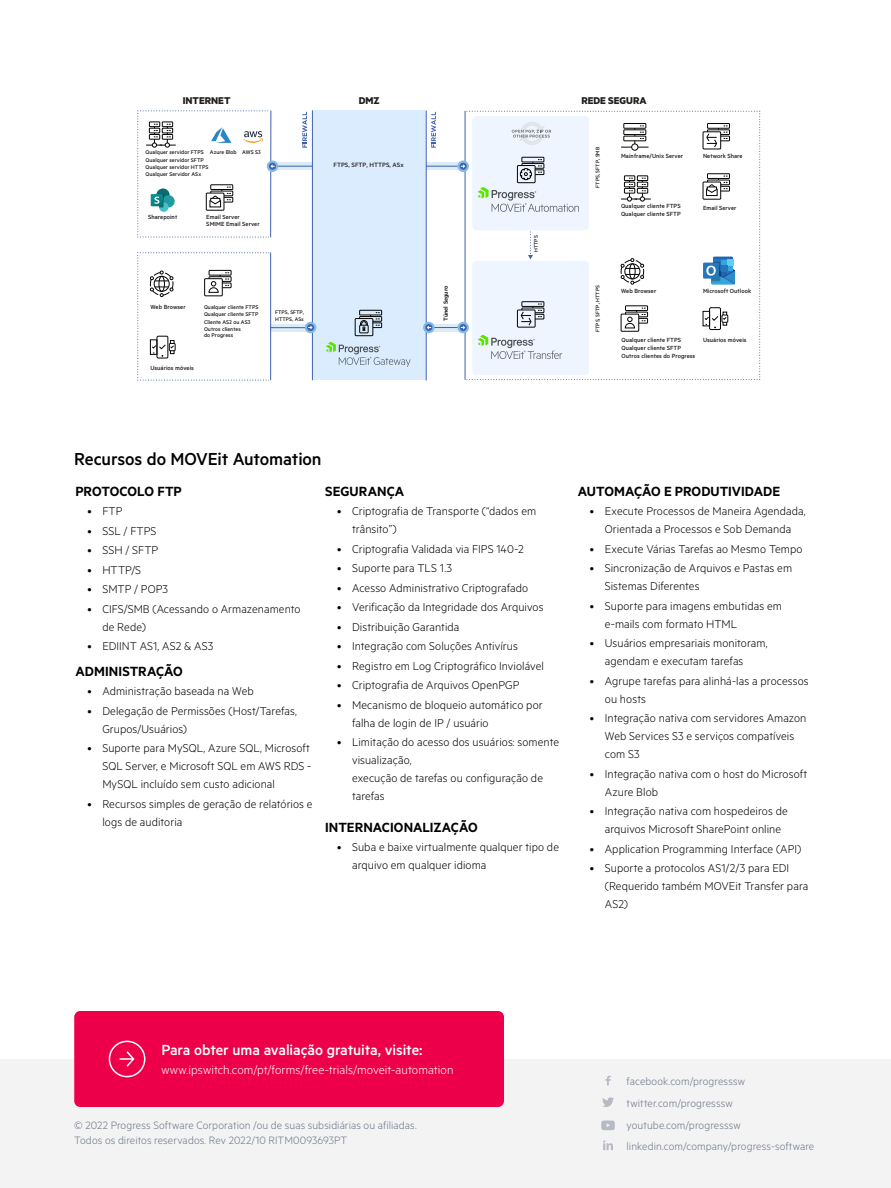
<style>
.page{position:relative;width:891px;height:1188px;background:#fff}
.page>*{position:absolute;margin:0;border:0;box-sizing:border-box;transform-origin:0 0}
.Body_2{font:500 19.5px "Metric";letter-spacing:-.01em;color:#000}
.t1{font:500 16.5px "Metric";letter-spacing:-.005em;color:#fff}
.Body_2-2{font:600 15px "Metric";color:#000}
.t2{font:300 13.5px "Metric";letter-spacing:.005em;color:#fff}
.t3{font:300 12.75px/18px "Metric";letter-spacing:.005em;color:#000}
.t4{font:300 12px/21.8px "Metric";letter-spacing:.01em;color:#6c7589}
.t5{font:700 11.1px "Metric";color:#211e1e}
.t6{font:500 7.05px "Metric";letter-spacing:.005em;color:#211e1e}
.t7{font:500 6.75px/8.1px "Metric";letter-spacing:.005em;color:#211e1e}
.t8{font:600 6.6px "Metric";letter-spacing:.005em;color:#211e1e}
.t9{font:500 6.15px/7.4px "Metric";letter-spacing:.005em;color:#211e1e}
.t10{font:500 5.85px/6.4px "Metric";letter-spacing:.005em;color:#211e1e}
</style>
<div class="page">
<div style="left:0;top:1059px;width:891px;height:129px;background:#f3f3f3"></div>
<svg style="left:605px;top:1076px;width:6px;height:9px"></svg>
<svg style="left:602px;top:1097px;width:12px;height:10px"></svg>
<svg style="left:603px;top:1140px;width:10px;height:10px"></svg>
<svg style="left:601px;top:1121px;width:14px;height:9px"></svg>
<div style="left:74px;top:1011px;width:430px;height:96px;background:#ed0049;border-radius:6px"></div>
<div style="left:109px;top:1041px;width:36px;height:36px;border:2px solid #fff;border-radius:50%"></div>
<svg style="left:120px;top:1051px;width:15px;height:16px"></svg>
<svg style="left:277px;top:163px;width:181px;height:7px"></svg>
<svg style="left:271px;top:324px;width:187px;height:7px"></svg>
<hr style="left:276px;top:166px;width:189px;height:1px;background:#4062ae">
<div style="left:312px;top:110px;width:114px;height:270px;background:#dcecff"></div>
<svg style="left:302px;top:112px;width:5px;height:36px"></svg>
<svg style="left:431px;top:112px;width:5px;height:36px"></svg>
<svg style="left:326px;top:342px;width:85px;height:25px"></svg>
<hr style="left:270px;top:253px;width:1px;height:127px;background:#4062ae">
<div style="left:359px;top:316px;width:23px;height:6px;border:1px solid #050504"></div>
<div style="left:359px;top:310px;width:23px;height:5px;border:1px solid #050504"></div>
<div style="left:359px;top:322px;width:23px;height:6px;border:1px solid #050504"></div>
<svg style="left:355px;top:319px;width:18px;height:17px"></svg>
<div style="left:355px;top:318px;width:18px;height:18px;border:1px solid #050504"></div>
<hr style="left:426px;top:111px;width:1px;height:270px;background:#4062ae">
<hr style="left:312px;top:110px;width:1px;height:270px;background:#4062ae">
<hr style="left:271px;top:327px;width:42px;height:1px;background:#4062ae">
<hr style="left:429px;top:327px;width:34px;height:1px;background:#4062ae">
<svg style="left:267px;top:161px;width:11px;height:11px"></svg>
<svg style="left:457px;top:161px;width:12px;height:11px"></svg>
<svg style="left:457px;top:322px;width:12px;height:11px"></svg>
<svg style="left:423px;top:322px;width:12px;height:11px"></svg>
<svg style="left:425px;top:324px;width:7px;height:7px"></svg>
<svg style="left:305px;top:322px;width:11px;height:11px"></svg>
<svg style="left:307px;top:324px;width:7px;height:7px"></svg>
<svg style="left:309px;top:325px;width:4px;height:5px"></svg>
<svg style="left:137px;top:110px;width:138px;height:128px"></svg>
<svg style="left:137px;top:252px;width:133px;height:129px"></svg>
<div style="left:359px;top:325px;width:10px;height:8px;border:1px solid #050504"></div>
<svg style="left:360px;top:312px;width:20px;height:17px"></svg>
<svg style="left:461px;top:111px;width:299px;height:269px"></svg>
<p class="t5" style="left:183px;top:94px;width:49px">INTERNET</p>
<p class="t9" style="left:210px;top:148px;width:53px">Azure Blob AWS S3</p>
<p class="t9" style="left:146px;top:148px;width:64px">Qualquer servidor FTPS<br>Qualquer servidor SFTP<br>Qualquer servidor HTTPS<br>Qualquer Servidor ASx</p>
<p class="t7" style="left:148px;top:212px;width:31px">Sharepoint</p>
<p class="t7" style="left:206px;top:213px;width:35px">Email Server</p>
<p class="t7" style="left:206px;top:220px;width:55px">SMIME Email Server</p>
<p class="t7" style="left:150px;top:303px;width:37px">Web Browser</p>
<p class="t9" style="left:204px;top:303px;width:56px">Qualquer cliente FTPS<br>Qualquer cliente SFTP<br>Cliente AS2 ou AS3<br>Outros clientes</p>
<p class="t9" style="left:204px;top:331px;width:31px">do Progress</p>
<p class="t7" style="left:150px;top:364px;width:45px">Usuários móveis</p>
<p class="t10" style="left:275px;top:309px;width:30px">FTPS, SFTP,<br>HTTPS, ASx</p>
<p class="t5" style="left:359px;top:94px;width:22px">DMZ</p>
<p class="t5" style="left:581px;top:94px;width:67px">REDE SEGURA</p>
<p class="t6" style="left:334px;top:160px;width:72px">FTPS, SFTP, HTTPS, ASx</p>
<p class="t10" style="left:533px;top:252px;width:18px;rotate:-90deg">HTTPS</p>
<p class="t10" style="left:594px;top:188px;width:42px;rotate:-90deg">FTPS, SFTP, SMB</p>
<p class="t7" style="left:621px;top:152px;width:64px">Mainframe/Unix Server</p>
<p class="t7" style="left:621px;top:202px;width:61px">Qualquer cliente FTPS<br>Qualquer cliente SFTP</p>
<p class="t7" style="left:703px;top:152px;width:41px">Network Share</p>
<p class="t7" style="left:703px;top:204px;width:35px">Email Server</p>
<p class="t8" style="left:442px;top:321px;width:37px;rotate:-90deg">Túnel Seguro</p>
<p class="t10" style="left:594px;top:332px;width:48px;rotate:-90deg">FTPS, SFTP, HTTPS</p>
<p class="t7" style="left:621px;top:287px;width:37px">Web Browser</p>
<p class="t7" style="left:703px;top:287px;width:50px">Microsoft Outlook</p>
<p class="t7" style="left:621px;top:336px;width:75px">Qualquer cliente FTPS<br>Qualquer cliente SFTP<br>Outros clientes do Progress</p>
<p class="t7" style="left:703px;top:336px;width:45px">Usuários móveis</p>
<p class="Body_2" style="left:74px;top:448px;width:249px">Recursos do MOVEit Automation</p>
<p class="Body_2-2" style="left:75px;top:482px;width:108px">PROTOCOLO FTP</p>
<p class="t3" style="left:87px;top:502px;width:37px">• FTP</p>
<p class="t3" style="left:87px;top:521px;width:71px">• SSL / FTPS</p>
<p class="t3" style="left:87px;top:541px;width:72px">• SSH / SFTP</p>
<p class="t3" style="left:87px;top:560px;width:55px">• HTTP/S</p>
<p class="t3" style="left:87px;top:580px;width:82px">• SMTP / POP3</p>
<p class="t3" style="left:102px;top:599px;width:200px;text-indent:-15px">• CIFS/SMB (Acessando o Armazenamento de Rede)</p>
<p class="t3" style="left:87px;top:637px;width:128px">• EDIINT AS1, AS2 &amp; AS3</p>
<p class="Body_2-2" style="left:75px;top:662px;width:109px">ADMINISTRAÇÃO</p>
<p class="t3" style="left:87px;top:682px;width:168px">• Administração baseada na Web</p>
<p class="t3" style="left:102px;top:701px;width:196px;text-indent:-15px">• Delegação de Permissões (Host/Tarefas,<br>Grupos/Usuários)</p>
<p class="t3" style="left:102px;top:739px;width:211px;text-align:justify;text-indent:-15px">• Suporte para MySQL, Azure SQL, Microsoft SQL Server, e Microsoft SQL em AWS RDS - MySQL incluído sem custo adicional</p>
<p class="t3" style="left:102px;top:794px;width:212px;text-indent:-15px">• Recursos simples de geração de relatórios e logs de auditoria</p>
<p class="Body_2-2" style="left:325px;top:482px;width:81px">SEGURANÇA</p>
<p class="t3" style="left:352px;top:502px;width:186px;text-indent:-15px">• Criptografia de Transporte (“dados em trânsito”)</p>
<p class="t3" style="left:337px;top:539px;width:188px">• Criptografia Validada via FIPS 140-2</p>
<p class="t3" style="left:337px;top:559px;width:117px">• Suporte para TLS 1.3</p>
<p class="t3" style="left:337px;top:578px;width:193px">• Acesso Administrativo Criptografado</p>
<p class="t3" style="left:337px;top:598px;width:208px">• Verificação da Integridade dos Arquivos</p>
<p class="t3" style="left:337px;top:617px;width:124px">• Distribuição Garantida</p>
<p class="t3" style="left:337px;top:637px;width:182px">• Integração com Soluções Antivírus</p>
<p class="t3" style="left:337px;top:656px;width:208px">• Registro em Log Criptográfico Inviolável</p>
<p class="t3" style="left:337px;top:676px;width:184px">• Criptografia de Arquivos OpenPGP</p>
<p class="t3" style="left:352px;top:695px;width:192px;text-indent:-15px">• Mecanismo de bloqueio automático por falha de login de IP / usuário</p>
<p class="t3" style="left:352px;top:733px;width:208px;text-indent:-15px">• Limitação do acesso dos usuários: somente visualização,<br>execução de tarefas ou configuração de tarefas</p>
<p class="Body_2-2" style="left:325px;top:818px;width:154px">INTERNACIONALIZAÇÃO</p>
<p class="t3" style="left:352px;top:838px;width:208px;text-indent:-15px">• Suba e baixe virtualmente qualquer tipo de arquivo em qualquer idioma</p>
<p class="Body_2-2" style="left:578px;top:482px;width:204px">AUTOMAÇÃO E PRODUTIVIDADE</p>
<p class="t3" style="left:590px;top:502px;width:217px;text-align:center">• Execute Processos de Maneira Agendada,<br>Orientada a Processos e Sob Demanda</p>
<p class="t3" style="left:590px;top:539px;width:214px">• Execute Várias Tarefas ao Mesmo Tempo</p>
<p class="t3" style="left:605px;top:559px;width:189px;text-indent:-15px">• Sincronização de Arquivos e Pastas em<br>Sistemas Diferentes</p>
<p class="t3" style="left:605px;top:596px;width:179px;text-indent:-15px">• Suporte para imagens embutidas em e-mails com formato HTML</p>
<p class="t3" style="left:605px;top:634px;width:164px;text-indent:-15px">• Usuários empresariais monitoram, agendam e executam tarefas</p>
<p class="t3" style="left:605px;top:671px;width:205px;text-indent:-15px">• Agrupe tarefas para alinhá-las a processos ou hosts</p>
<p class="t3" style="left:605px;top:709px;width:203px;text-indent:-15px">• Integração nativa com servidores Amazon<br>Web Services S3 e serviços compatíveis com S3</p>
<p class="t3" style="left:605px;top:764px;width:204px;text-indent:-15px">• Integração nativa com o host do Microsoft<br>Azure Blob</p>
<p class="t3" style="left:605px;top:802px;width:184px;text-indent:-15px">• Integração nativa com hospedeiros de arquivos Microsoft SharePoint online</p>
<p class="t3" style="left:590px;top:839px;width:213px">• Application Programming Interface (API)</p>
<p class="t3" style="left:605px;top:859px;width:205px;text-indent:-15px">• Suporte a protocolos AS1/2/3 para EDI (Requerido também MOVEit Transfer para<br>AS2)</p>
<p class="t1" style="left:161px;top:1040px;width:263px">Para obter uma avaliação gratuita, visite:</p>
<p class="t2" style="left:161px;top:1062px;width:294px">www.ipswitch.com/pt/forms/free-trials/moveit-automation</p>
<p class="t4" style="left:74px;top:1117px;width:344px;line-height:15.8px">© 2022 Progress Software Corporation /ou de suas subsidiárias ou afiliadas.<br>Todos os direitos reservados. Rev 2022/10 RITM0093693PT</p>
<p class="t4" style="left:627px;top:1070px;width:189px">facebook.com/progresssw twitter.com/progresssw youtube.com/progresssw linkedin.com/company/progress-software</p>
</div>
